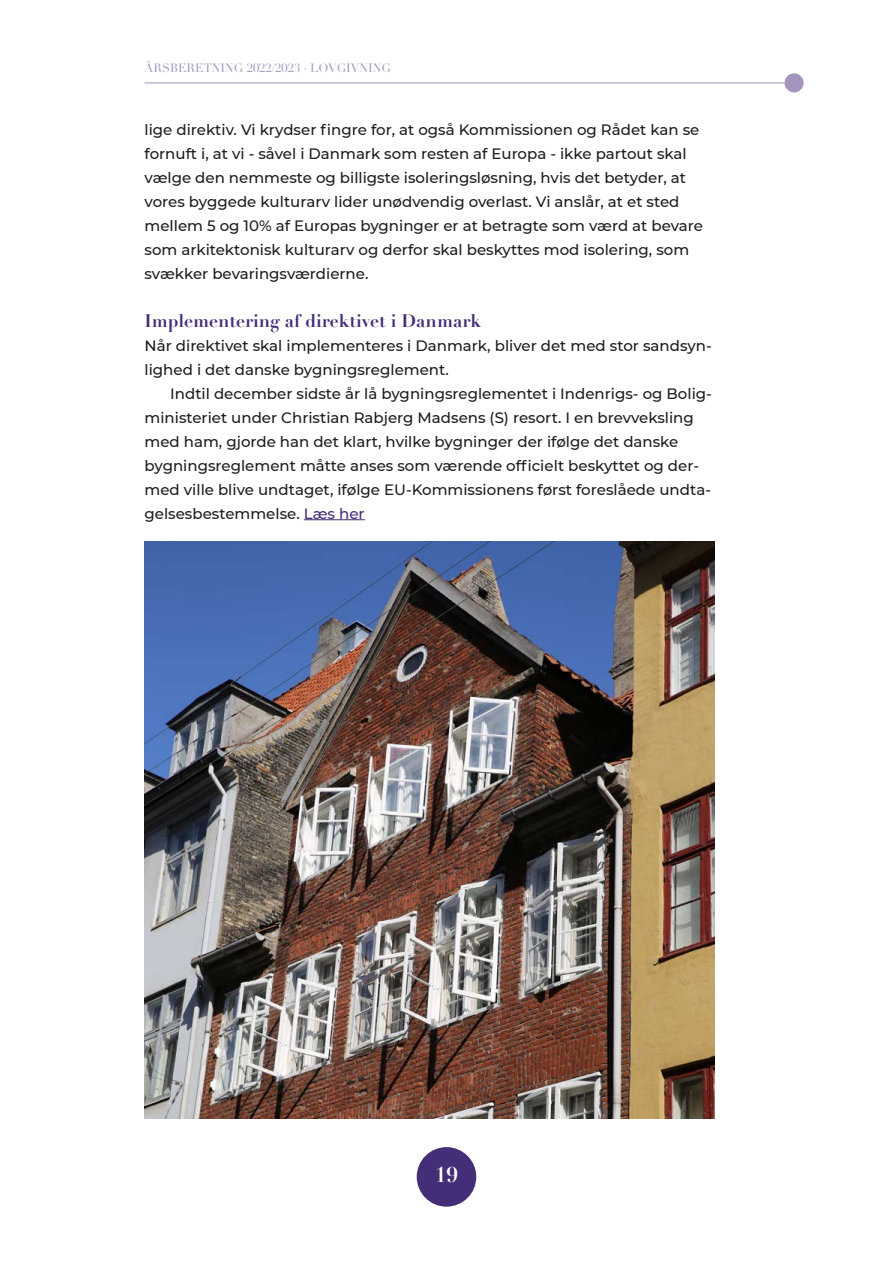
<style>
.page{position:relative;width:893px;height:1263px;background:#fff}
.page>*{position:absolute;margin:0;border:0;box-sizing:border-box;transform-origin:0 0}
.t1{font:700 21px "Didot LT Pro";color:#fff}
.t2{font:700 18px "Didot LT Pro";color:#442e77}
.t3{font:500 15px/24px "Montserrat";color:#1d1d1b}
.t4{font:12px "Didot LT Pro";color:#a395bd}
.s1{color:#442e77}
</style>
<div class="page">
<div style="left:784px;top:73px;width:20px;height:19px;background:#a395bd;border-radius:50%"></div>
<hr style="left:145px;top:83px;width:639px;height:1px;background:#a395bd">
<hr style="left:304px;top:519px;width:61px;height:1px;background:#442e77">
<img style="left:145px;top:541px;width:569px;height:578px">
<div style="left:417px;top:1147px;width:59px;height:59px;background:#442e77;border-radius:50%"></div>
<p class="t4" style="left:145px;top:61px;width:224px">ÅRSBERETNING 2022/2023 · LOVGIVNING</p>
<p class="t3" style="left:145px;top:117px;width:560px">lige direktiv. Vi krydser fingre for, at også Kommissionen og Rådet kan se fornuft i, at vi - såvel i Danmark som resten af Europa - ikke partout skal vælge den nemmeste og billigste isoleringsløsning, hvis det betyder, at vores byggede kulturarv lider unødvendig overlast. Vi anslår, at et sted mellem 5 og 10% af Europas bygninger er at betragte som værd at bevare som arkitektonisk kulturarv og derfor skal beskyttes mod isolering, som svækker bevaringsværdierne.</p>
<p class="t2" style="left:145px;top:309px;width:338px">Implementering af direktivet i Danmark</p>
<p class="t3" style="left:145px;top:333px;width:569px">Når direktivet skal implementeres i Danmark, bliver det med stor sandsyn&shy;lighed i det danske bygningsreglement.</p>
<p class="t3" style="left:145px;top:381px;width:569px;text-indent:26px">Indtil december sidste år lå bygningsreglementet i Indenrigs- og Bolig&shy;ministeriet under Christian Rabjerg Madsens (S) resort. I en brevveksling med ham, gjorde han det klart, hvilke bygninger der ifølge det danske bygningsreglement måtte anses som værende officielt beskyttet og der&shy;med ville blive undtaget, ifølge EU-Kommissionens først foreslåede undta&shy;gelsesbestemmelse. <span class="s1">Læs her</span></p>
<h1 class="t1" style="left:435px;top:1161px;width:25px">19</h1>
</div>
